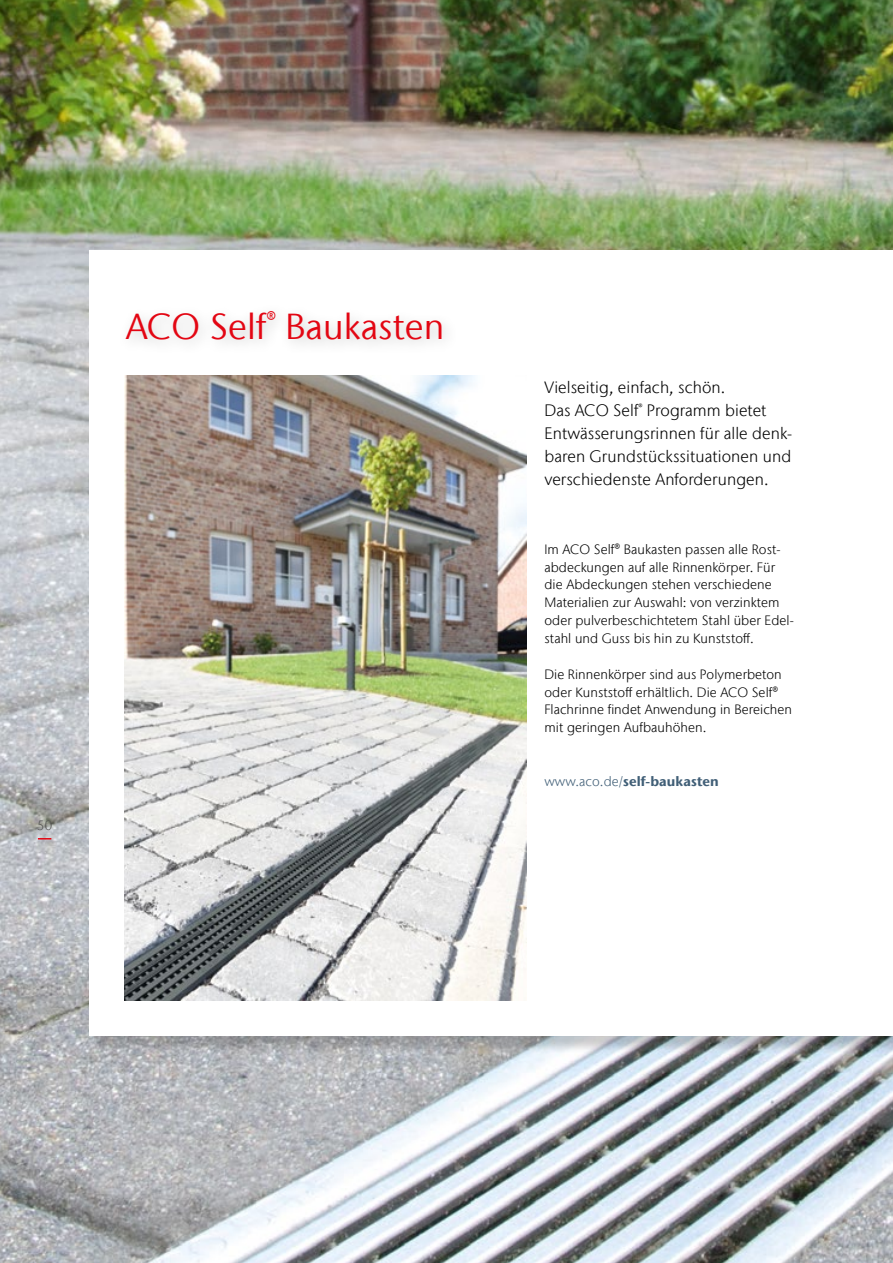
<style>
.page{position:relative;width:893px;height:1263px;background:#fff}
.page>*{position:absolute;margin:0;border:0;box-sizing:border-box;transform-origin:0 0}
.t1{font:36px "Stone Sans IIITC Com";letter-spacing:.005em;color:#e30613}
.t2{font:300 16.5px/23.1px "Stone Sans IIITC Com";letter-spacing:.005em;color:#000}
.t3{font:300 13.5px/17.9px "Stone Sans IIITC Com";letter-spacing:.005em;color:#000}
.t4{font:700 13.5px "Stone Sans IIITC Com";letter-spacing:.005em;color:#415f77}
.t5{font:300 13.5px "Stone Sans IIITC Com";color:#575756}
.s1{font-weight:300}
</style>
<div class="page">
<img style="left:0;top:0;width:893px;height:1263px">
<div style="left:93px;top:253px;width:800px;height:801px;background:#000;opacity:.2"></div>
<div style="left:90px;top:250px;width:803px;height:786px;background:#fff"></div>
<img style="left:125px;top:375px;width:401px;height:625px">
<div style="left:116px;top:301px;width:342px;height:55px;background:#fafafa"></div>
<svg style="left:38px;top:838px;width:13px;height:1px"></svg>
<h1 class="t1" style="left:126px;top:304px;width:320px">ACO Self<sup>®</sup> Baukasten</h1>
<p class="t5" style="left:37px;top:816px;width:16px">50</p>
<p class="t2" style="left:544px;top:375px;width:249px">Vielseitig, einfach, schön.<br>Das ACO Self<sup>®</sup> Programm bietet<br>Entwässerungsrinnen für alle denk&shy;baren Grundstückssituationen und verschiedenste Anforderungen.</p>
<p class="t3" style="left:544px;top:540px;width:251px">Im ACO Self® Baukasten passen alle Rost&shy;abdeckungen auf alle Rinnenkörper. Für die Abdeckungen stehen verschiedene Materialien zur Auswahl: von verzinktem oder pulverbeschichtetem Stahl über Edel&shy;stahl und Guss bis hin zu Kunststoff.</p>
<p class="t3" style="left:544px;top:665px;width:249px">Die Rinnenkörper sind aus Polymerbeton oder Kunststoff erhältlich. Die ACO Self® Flachrinne findet Anwendung in Bereichen mit geringen Aufbauhöhen.</p>
<p class="t4" style="left:544px;top:772px;width:176px"><span class="s1">www.aco.de/</span>self-baukasten</p>
</div>
